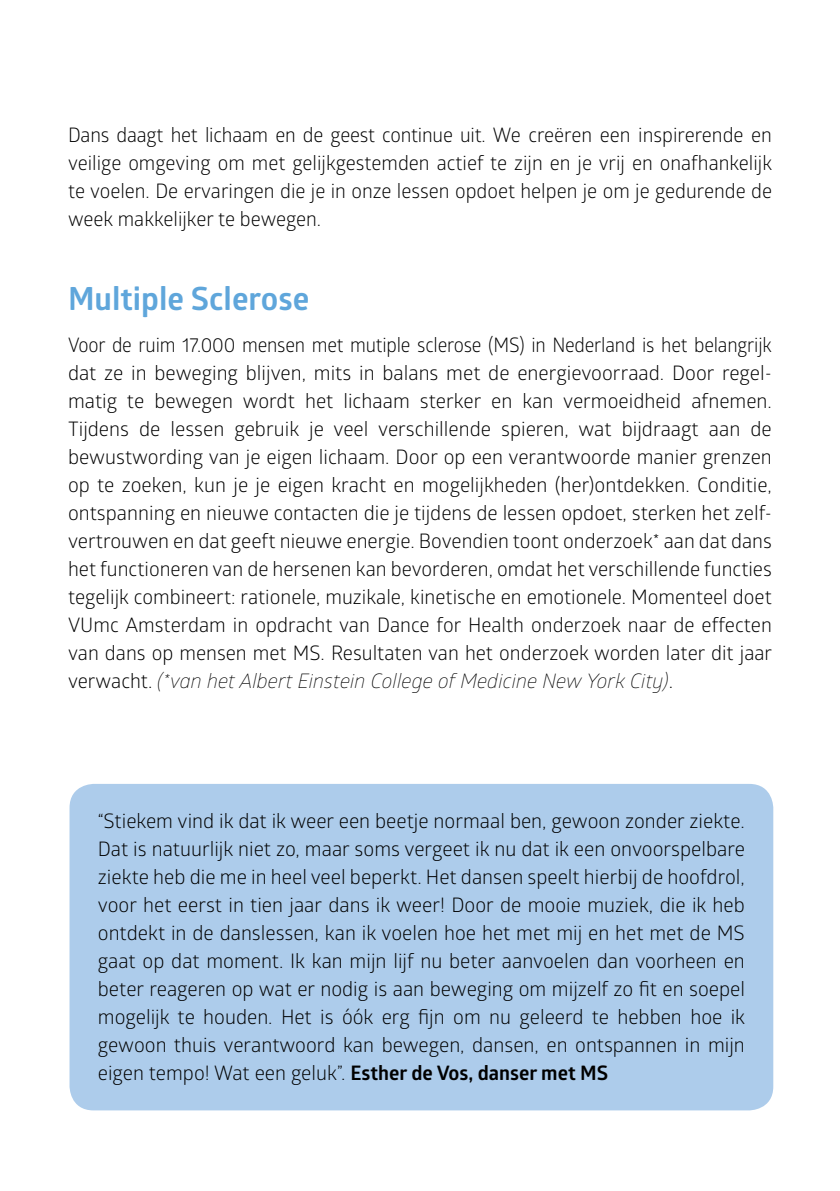
<style>
.page{position:relative;width:840px;height:1191px;background:#fff}
.page>*{position:absolute;margin:0;border:0;box-sizing:border-box;transform-origin:0 0}
.t1{font:700 32px "Glober";color:#5fa6db}
.t2{font:20px/28px "Glober";color:#000;text-align:justify;scale:.94 1}
.t3{font:20px/28px "Glober";color:#000;text-align:justify}
.s1{font-weight:300;font-style:italic}
.s2{font-weight:700}
</style>
<div class="page">
<div style="left:69px;top:784px;width:703px;height:326px;background:#adcceb;border-radius:24px"></div>
<p class="t3" style="left:68px;top:120px;width:705px">Dans daagt het lichaam en de geest continue uit. We creëren een inspirerende en veilige omgeving om met gelijkgestemden actief te zijn en je vrij en onafhankelijk te voelen. De ervaringen die je in onze lessen opdoet helpen je om je gedurende de week makkelijker te bewegen.</p>
<h1 class="t1" style="left:68px;top:276px;width:242px">Multiple Sclerose</h1>
<p class="t2" style="left:68px;top:330px;width:750px">Voor de ruim 17.000 mensen met mutiple sclerose (MS) in Nederland is het belangrijk dat ze in beweging blijven, mits in balans met de energievoorraad. Door regel&shy;matig te bewegen wordt het lichaam sterker en kan vermoeidheid afnemen.<br>Tijdens de lessen gebruik je veel verschillende spieren, wat bijdraagt aan de bewustwording van je eigen lichaam. Door op een verantwoorde manier grenzen op te zoeken, kun je je eigen kracht en mogelijkheden (her)ontdekken. Conditie, ontspanning en nieuwe contacten die je tijdens de lessen opdoet, sterken het zelf&shy;vertrouwen en dat geeft nieuwe energie. Bovendien toont onderzoek* aan dat dans het functioneren van de hersenen kan bevorderen, omdat het verschillende functies tegelijk combineert: rationele, muzikale, kinetische en emotionele. Momenteel doet VUmc Amsterdam in opdracht van Dance for Health onderzoek naar de effecten van dans op mensen met MS. Resultaten van het onderzoek worden later dit jaar verwacht. <span class="s1">(*van het Albert Einstein College of Medicine New York City)</span>.</p>
<p class="t3" style="left:98px;top:806px;width:648px">“Stiekem vind ik dat ik weer een beetje normaal ben, gewoon zonder ziekte.<br>Dat is natuurlijk niet zo, maar soms vergeet ik nu dat ik een onvoorspelbare ziekte heb die me in heel veel beperkt. Het dansen speelt hierbij de hoofdrol, voor het eerst in tien jaar dans ik weer! Door de mooie muziek, die ik heb ontdekt in de danslessen, kan ik voelen hoe het met mij en het met de MS gaat op dat moment. Ik kan mijn lijf nu beter aanvoelen dan voorheen en beter reageren op wat er nodig is aan beweging om mijzelf zo fit en soepel mogelijk te houden. Het is óók erg fijn om nu geleerd te hebben hoe ik gewoon thuis verantwoord kan bewegen, dansen, en ontspannen in mijn eigen tempo! Wat een geluk”. <span class="s2">Esther de Vos, danser met MS</span></p>
</div>
